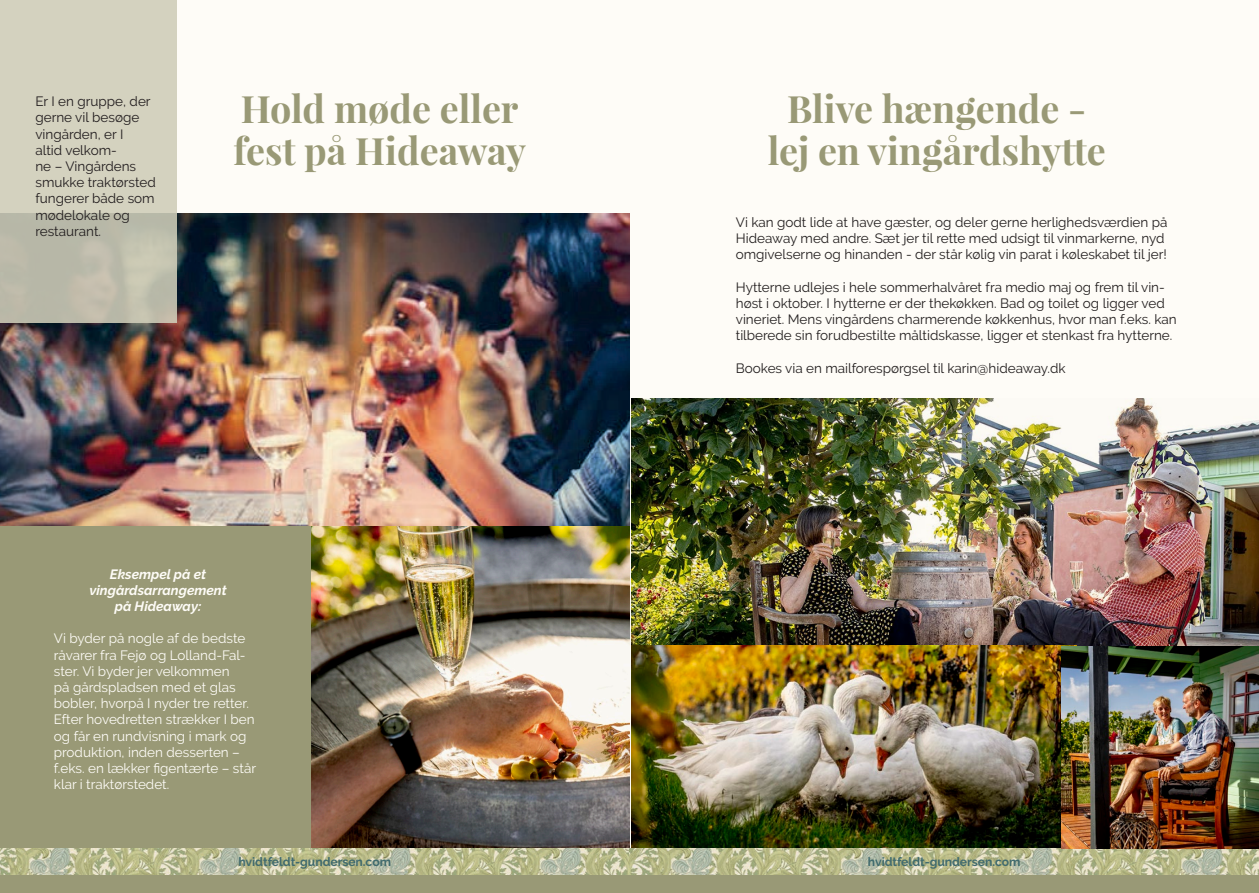
<style>
.page{position:relative;width:1259px;height:893px;background:#fff}
.page>*{position:absolute;margin:0;border:0;box-sizing:border-box;transform-origin:0 0}
.t1{font:700 37.8px/42px "Playfair Display";color:#9a9b7a}
.t2{font:13.5px/16.2px "Raleway";color:#231f20}
.t3{font:13.5px/16.2px "Raleway";color:#fff}
.t4{font:italic 700 13.5px/16.2px "Raleway";color:#fff;text-align:center}
.t5{font:700 12.15px "Raleway";letter-spacing:-.005em;color:#426d72}
</style>
<div class="page">
<img style="left:0;top:0;width:1259px;height:893px">
<p class="t2" style="left:35px;top:93px;width:122px">Er I en gruppe, der gerne vil besøge vingården, er I<br>altid velkom-<br>ne – Vingårdens smukke traktørsted fungerer både som mødelokale og restaurant.</p>
<h1 class="t1" style="left:233px;top:87px;width:294px">Hold møde eller fest på Hideaway</h1>
<h1 class="t1" style="left:767px;top:87px;width:340px;text-align:center">Blive hængende - lej en vingårdshytte</h1>
<p class="t2" style="left:736px;top:214px;width:433px">Vi kan godt lide at have gæster, og deler gerne herlighedsværdien på<br>Hideaway med andre. Sæt jer til rette med udsigt til vinmarkerne, nyd omgivelserne og hinanden - der står kølig vin parat i køleskabet til jer!</p>
<p class="t2" style="left:736px;top:279px;width:442px">Hytterne udlejes i hele sommerhalvåret fra medio maj og frem til vin&shy;høst i oktober. I hytterne er der thekøkken. Bad og toilet og ligger ved vineriet. Mens vingårdens charmerende køkkenhus, hvor man f.eks. kan tilberede sin forudbestilte måltidskasse, ligger et stenkast fra hytterne.</p>
<p class="t2" style="left:736px;top:360px;width:331px">Bookes via en mailforespørgsel til karin@hideaway.dk</p>
<p class="t4" style="left:89px;top:566px;width:139px">Eksempel på et vingårdsarrangement på Hideaway:</p>
<p class="t3" style="left:54px;top:631px;width:204px">Vi byder på nogle af de bedste råvarer fra Fejø og Lolland-Fal&shy;ster. Vi byder jer velkommen<br>på gårdspladsen med et glas bobler, hvorpå I nyder tre retter.<br>Efter hovedretten strækker I ben og får en rundvisning i mark og produktion, inden desserten – f.eks. en lækker figentærte – står klar i traktørstedet.</p>
<p class="t5" style="left:238px;top:855px;width:154px">hvidtfeldt-gundersen.com</p>
<p class="t5" style="left:868px;top:855px;width:154px">hvidtfeldt-gundersen.com</p>
</div>
